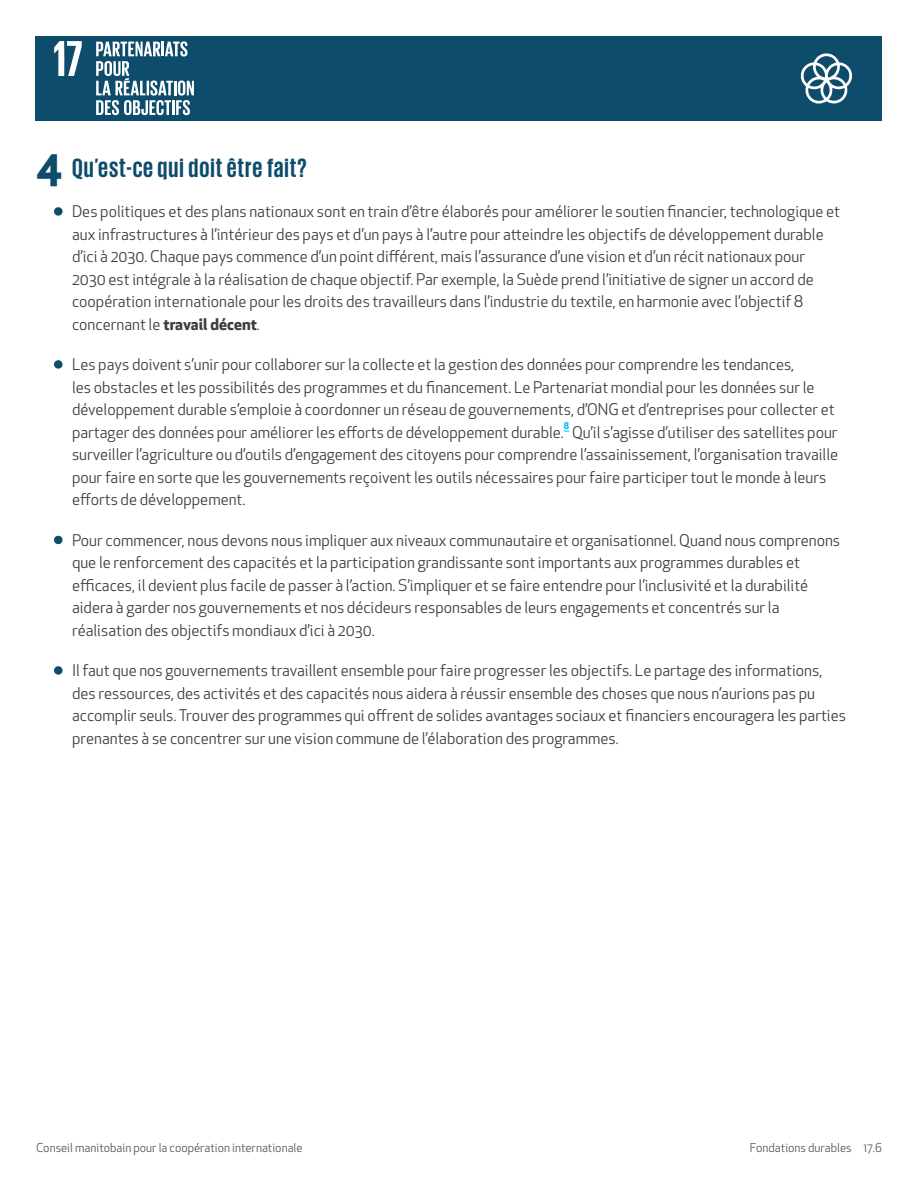
<style>
.page{position:relative;width:918px;height:1188px;background:#fff}
.page>*{position:absolute;margin:0;border:0;box-sizing:border-box;transform-origin:0 0}
.t1{font:700 42px "Apex New";color:#0e4c6b}
.t2{font:700 27px "Giorgio Sans";letter-spacing:.04em;color:#0e4c6b}
.t3{font:15.75px/22.5px "Apex New";color:#3e3e3f}
.t4{font:12px "Apex New";color:#57585a}
.t5{font:700 9px "Apex New";color:#00baf1}
.s1{font-weight:700}
</style>
<div class="page">
<div style="left:36px;top:36px;width:846px;height:85px;background:#0e4c6b"></div>
<svg style="left:800px;top:53px;width:52px;height:51px"></svg>
<svg style="left:54px;top:41px;width:28px;height:35px"></svg>
<svg style="left:96px;top:41px;width:98px;height:74px"></svg>
<div style="left:54px;top:207px;width:9px;height:9px;background:#0e4c6b;border-radius:50%"></div>
<div style="left:54px;top:360px;width:9px;height:9px;background:#0e4c6b;border-radius:50%"></div>
<div style="left:54px;top:536px;width:9px;height:8px;background:#0e4c6b;border-radius:50%"></div>
<div style="left:54px;top:666px;width:9px;height:9px;background:#0e4c6b;border-radius:50%"></div>
<p class="t1" style="left:36px;top:135px;width:28px">4</p>
<p class="t2" style="left:72px;top:155px;width:236px">Qu’est-ce qui doit être fait?</p>
<p class="t3" style="left:72px;top:200px;width:770px">Des politiques et des plans nationaux sont en train d’être élaborés pour améliorer le soutien financier, technologique et aux infrastructures à l’intérieur des pays et d’un pays à l’autre pour atteindre les objectifs de développement durable d’ici à 2030. Chaque pays commence d’un point différent, mais l’assurance d’une vision et d’un récit nationaux pour 2030 est intégrale à la réalisation de chaque objectif. Par exemple, la Suède prend l’initiative de signer un accord de coopération internationale pour les droits des travailleurs dans l’industrie du textile, en harmonie avec l’objectif 8 concernant le <span class="s1">travail décent</span>.</p>
<p class="t3" style="left:72px;top:353px;width:764px">Les pays doivent s’unir pour collaborer sur la collecte et la gestion des données pour comprendre les tendances,<br>les obstacles et les possibilités des programmes et du financement. Le Partenariat mondial pour les données sur le développement durable s’emploie à coordonner un réseau de gouvernements, d’ONG et d’entreprises pour collecter et partager des données pour améliorer les efforts de développement durable.</p>
<p class="t5" style="left:564px;top:419px;width:7px">8</p>
<p class="t3" style="left:72px;top:421px;width:768px;text-indent:500px">Qu’il s’agisse d’utiliser des satellites pour surveiller l’agriculture ou d’outils d’engagement des citoyens pour comprendre l’assainissement, l’organisation travaille pour faire en sorte que les gouvernements reçoivent les outils nécessaires pour faire participer tout le monde à leurs efforts de développement.</p>
<p class="t3" style="left:72px;top:529px;width:770px">Pour commencer, nous devons nous impliquer aux niveaux communautaire et organisationnel. Quand nous comprenons que le renforcement des capacités et la participation grandissante sont importants aux programmes durables et efficaces, il devient plus facile de passer à l’action. S’impliquer et se faire entendre pour l’inclusivité et la durabilité aidera à garder nos gouvernements et nos décideurs responsables de leurs engagements et concentrés sur la réalisation des objectifs mondiaux d’ici à 2030.</p>
<p class="t3" style="left:72px;top:659px;width:776px">Il faut que nos gouvernements travaillent ensemble pour faire progresser les objectifs. Le partage des informations, des ressources, des activités et des capacités nous aidera à réussir ensemble des choses que nous n’aurions pas pu accomplir seuls. Trouver des programmes qui offrent de solides avantages sociaux et financiers encouragera les parties prenantes à se concentrer sur une vision commune de l’élaboration des programmes.</p>
<p class="t4" style="left:36px;top:1140px;width:268px">Conseil manitobain pour la coopération internationale</p>
<p class="t4" style="left:750px;top:1140px;width:134px">Fondations durables 17.6</p>
</div>
